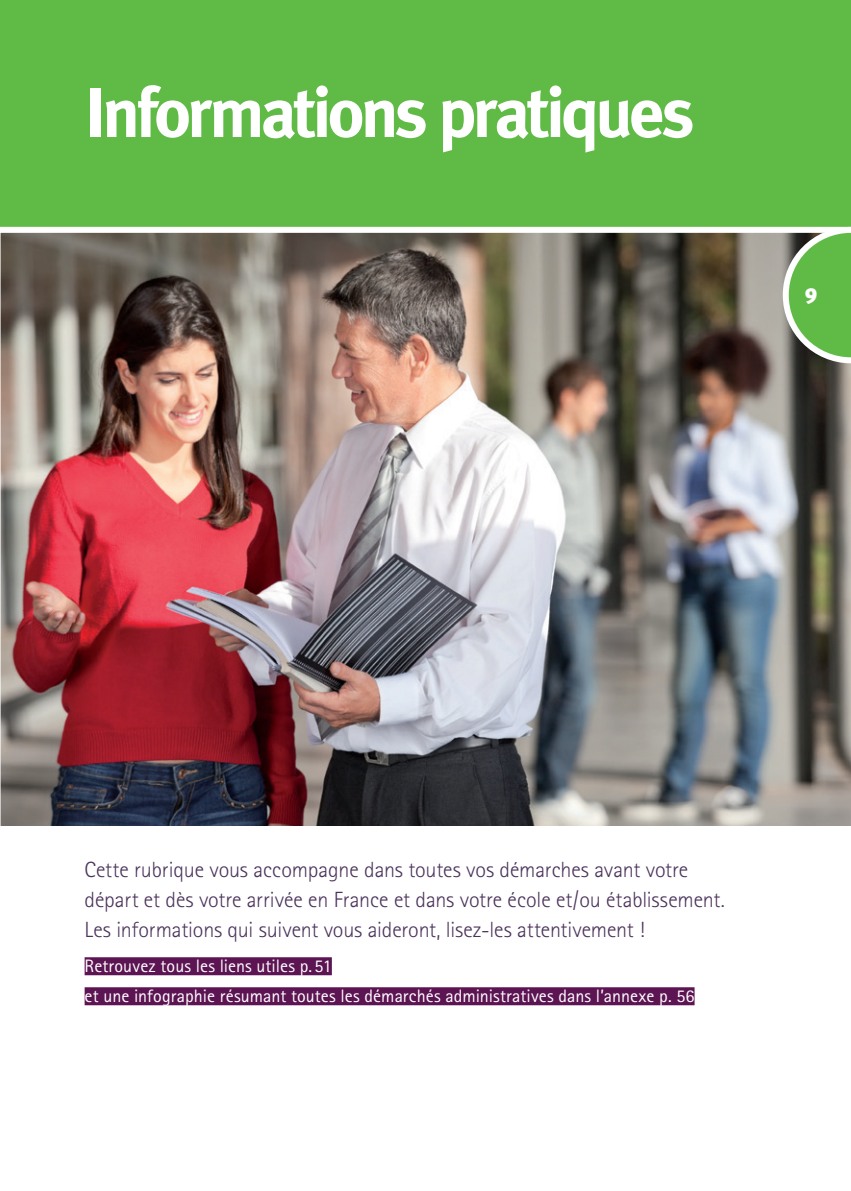
<style>
.page{position:relative;width:851px;height:1191px;background:#fff}
.page>*{position:absolute;margin:0;border:0;box-sizing:border-box;transform-origin:0 0}
.ttr1{font:700 70px "Meta Plus Lining";letter-spacing:-.055em;color:#fff}
.chapo{font:300 22px/30px "Rotis Sans Serif";letter-spacing:-.005em;color:#4b335b}
.txt_courant{font:900 22px "Meta Plus Lining";color:#fff}
.chapo-2{font:18px/30px "Rotis Sans Serif";letter-spacing:.005em;color:#fff}
</style>
<div class="page">
<div style="left:0;top:0;width:850px;height:288px;background:#60bb46"></div>
<div style="left:85px;top:957px;width:247px;height:18px;background:#5d1453"></div>
<div style="left:85px;top:987px;width:609px;height:18px;background:#5d1453"></div>
<img style="left:0;top:227px;width:850px;height:599px">
<svg style="left:782px;top:227px;width:68px;height:136px"></svg>
<p class="ttr1" style="left:85px;top:72px;width:611px">Informations pratiques</p>
<p class="txt_courant" style="left:804px;top:283px;width:14px">9</p>
<p class="chapo" style="left:85px;top:854px;width:641px">Cette rubrique vous accompagne dans toutes vos démarches avant votre départ et dès votre arrivée en France et dans votre école et/ou établissement.<br>Les informations qui suivent vous aideront, lisez-les attentivement !</p>
<p class="chapo-2" style="left:85px;top:951px;width:611px">Retrouvez tous les liens utiles p.51<br>et une infographie résumant toutes les démarchés administratives dans l’annexe p. 56</p>
</div>
